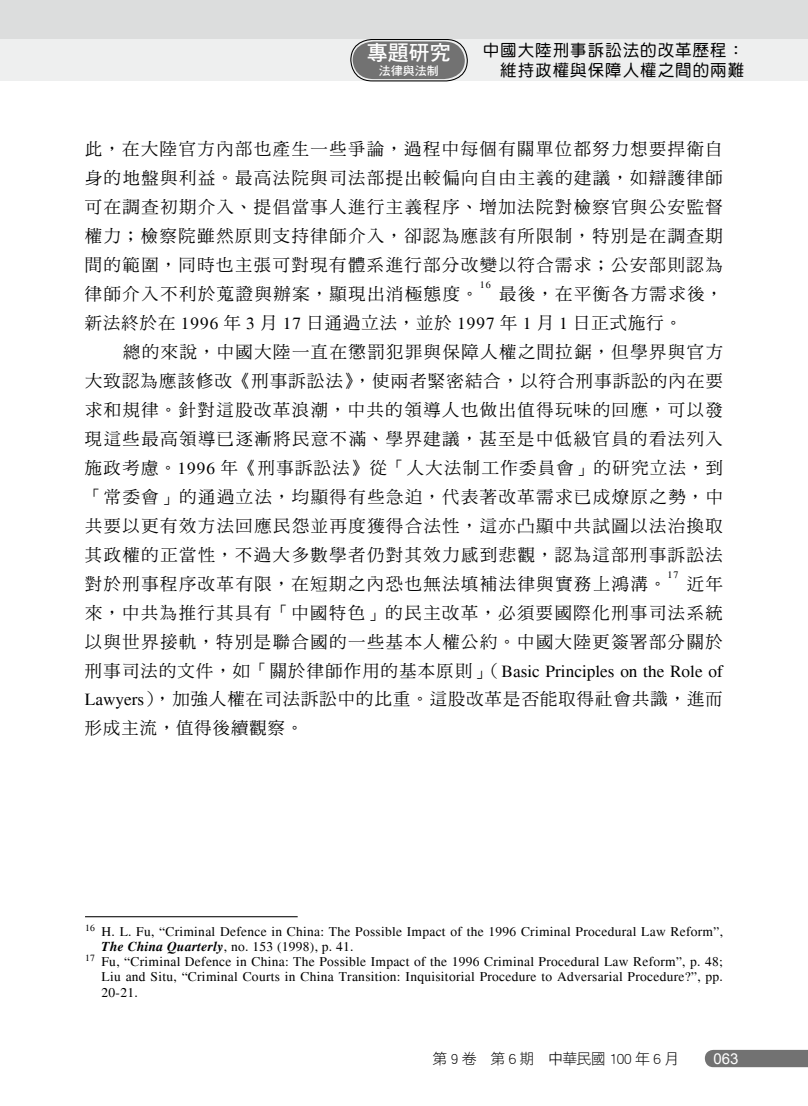
<style>
.page{position:relative;width:808px;height:1106px;background:#fff}
.page>*{position:absolute;margin:0;border:0;box-sizing:border-box;transform-origin:0 0}
.t1{font:21px "DF Hei Std W7";color:#fff}
.t2{font:17.25px/29px "DF Ming Std W5";letter-spacing:.09em;color:#000;text-align:justify}
.t3{font:17.25px/29px "DF Ming Std W5";letter-spacing:.065em;color:#000}
.t4{font:17.25px "Times";color:#000}
.t5{font:17.25px/29px "DF Ming Std W5";letter-spacing:.06em;color:#000}
.t6{font:16.5px/19.5px "DF Yuan Std W5";letter-spacing:.06em;color:#000;text-align:right}
.t7{font:15px "DF Hei Std W3";letter-spacing:-.05em;color:#000}
.t8{font:15px "Arial";color:#fff}
.t9{font:13.5px "Times";letter-spacing:.02em;color:#000}
.t10{font:12px "DF Hei Std W7";color:#fff}
.t11{font:10.05px "Times";color:#000}
.s1{font-family:"Times"}
.s2{font-family:"DF Ming Std W5"}
.s3{font-weight:700;font-style:italic}
</style>
<div class="page">
<svg style="left:705px;top:1049px;width:103px;height:18px;background:#7a7a7a"></svg>
<div style="left:0;top:29px;width:808px;height:52px;background:#eeefef"></div>
<svg style="left:350px;top:39px;width:118px;height:43px;background:#818181"></svg>
<div style="left:0;top:0;width:808px;height:39px;background:#dcdddd"></div>
<hr style="left:85px;top:916px;width:213px;height:1px;background:#000">
<p class="t1" style="left:367px;top:41px;width:85px">專題研究</p>
<p class="t10" style="left:379px;top:64px;width:61px">法律與法制</p>
<p class="t6" style="left:483px;top:40px;width:263px">中國大陸刑事訴訟法的改革歷程：維持政權與保障人權之間的兩難</p>
<p class="t2" style="left:85px;top:134px;width:639px">此，在大陸官方內部也產生一些爭論，過程中每個有關單位都努力想要捍衛自身的地盤與利益。最高法院與司法部提出較偏向自由主義的建議，如辯護律師可在調查初期介入、提倡當事人進行主義程序、增加法院對檢察官與公安監督權力；檢察院雖然原則支持律師介入，卻認為應該有所限制，特別是在調查期間的範圍，同時也主張可對現有體系進行部分改變以符合需求；公安部則認為律師介入不利於蒐證與辦案，顯現出消極態度。</p>
<p class="t11" style="left:480px;top:279px;width:13px">16</p>
<p class="t5" style="left:85px;top:279px;width:639px;text-indent:414px">最後，在平衡各方需求後，新法終於在 <span class="s1">1996</span> 年 <span class="s1">3</span> 月 <span class="s1">17</span> 日通過立法，並於 <span class="s1">1997</span> 年 <span class="s1">1</span> 月 <span class="s1">1</span> 日正式施行。</p>
<p class="t2" style="left:85px;top:337px;width:639px;text-indent:38px">總的來說，中國大陸一直在懲罰犯罪與保障人權之間拉鋸，但學界與官方大致認為應該修改《刑事訴訟法》，使兩者緊密結合，以符合刑事訴訟的內在要求和規律。針對這股改革浪潮，中共的領導人也做出值得玩味的回應，可以發現這些最高領導已逐漸將民意不滿、學界建議，甚至是中低級官員的看法列入施政考慮。<span class="s1">1996</span> 年《刑事訴訟法》從「人大法制工作委員會」的研究立法，到「常委會」的通過立法，均顯得有些急迫，代表著改革需求已成燎原之勢，中共要以更有效方法回應民怨並再度獲得合法性，這亦凸顯中共試圖以法治換取其政權的正當性，不過大多數學者仍對其效力感到悲觀，認為這部刑事訴訟法對於刑事程序改革有限，在短期之內恐也無法填補法律與實務上鴻溝。</p>
<p class="t11" style="left:667px;top:569px;width:13px">17</p>
<p class="t2" style="left:85px;top:568px;width:639px;text-indent:602px">近年來，中共為推行其具有「中國特色」的民主改革，必須要國際化刑事司法系統以與世界接軌，特別是聯合國的一些基本人權公約。中國大陸更簽署部分關於</p>
<p class="t4" style="left:85px;top:661px;width:639px"><span class="s2">刑事司法的文件，如「關於律師作用的基本原則」（</span>Basic Principles on the Role of</p>
<p class="t3" style="left:85px;top:684px;width:639px"><span class="s1">Lawyers</span>），加強人權在司法訴訟中的比重。這股改革是否能取得社會共識，進而形成主流，值得後續觀察。</p>
<p class="t9" style="left:85px;top:923px;width:639px"><sup>16</sup> H. L. Fu, “Criminal Defence in China: The Possible Impact of the 1996 Criminal Procedural Law Reform”,</p>
<p class="t9" style="left:102px;top:938px;width:254px"><span class="s3">The China Quarterly</span>, no. 153 (1998), p. 41.</p>
<p class="t9" style="left:85px;top:953px;width:639px"><sup>17</sup> Fu, “Criminal Defence in China: The Possible Impact of the 1996 Criminal Procedural Law Reform”, p. 48;</p>
<p class="t9" style="left:102px;top:968px;width:623px">Liu and Situ, “Criminal Courts in China Transition: Inquisitorial Procedure to Adversarial Procedure?”, pp.</p>
<p class="t9" style="left:102px;top:985px;width:38px">20-21.</p>
<p class="t7" style="left:433px;top:1050px;width:248px">第 9 卷　第 6 期　中華民國 100 年 6 月</p>
<p class="t8" style="left:714px;top:1048px;width:27px">063</p>
</div>
